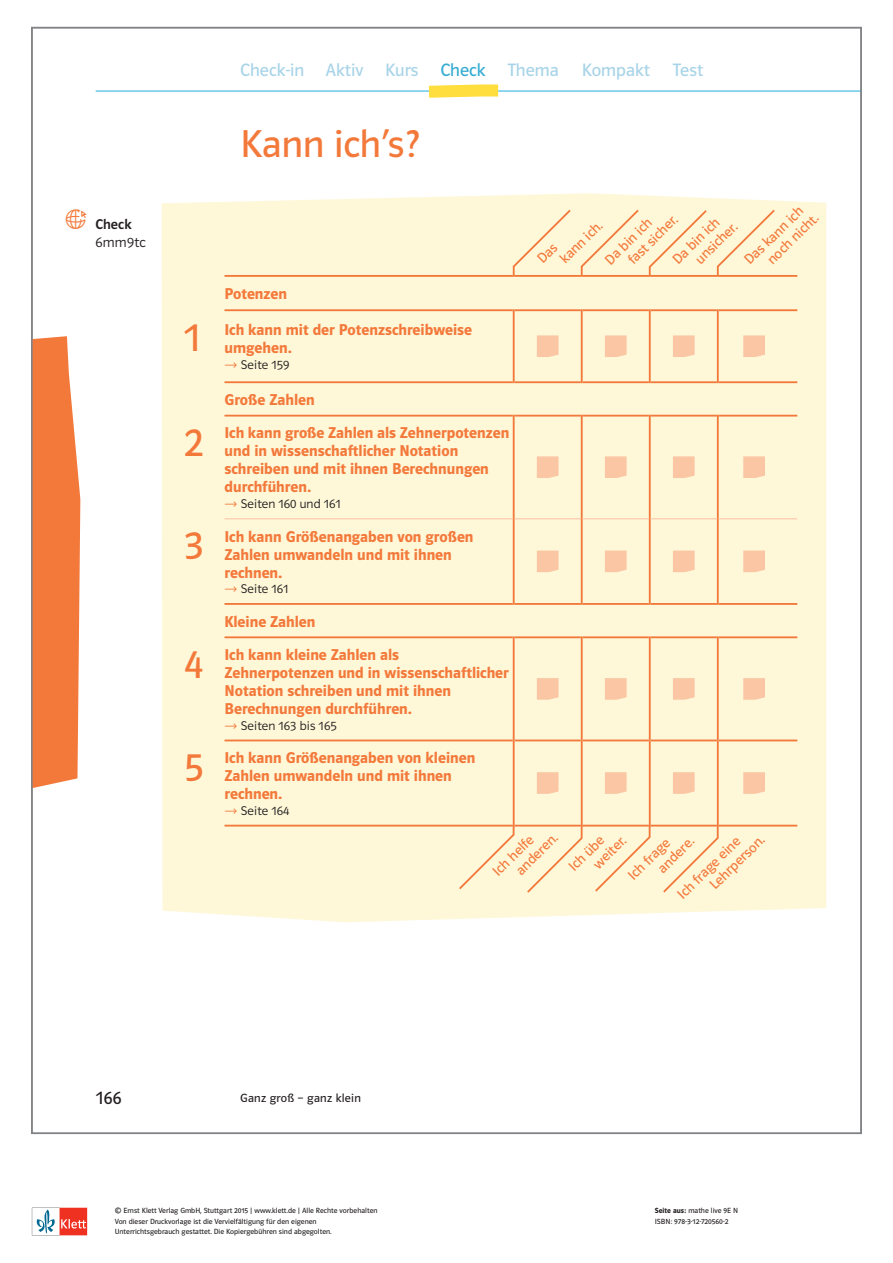
<style>
.page{position:relative;width:893px;height:1263px;background:#fff}
.page>*{position:absolute;margin:0;border:0;box-sizing:border-box;transform-origin:0 0}
.t1{font:39px "Polo MA11 K Buch";color:#f3793b}
.t2{font:18px "Polo MA11 K Buch";color:#a8d4e8}
.t3{font:18px "Polo MA11 K Buch";color:#231f20}
.t4{font:15.75px/18px "Polo MA11 K Hfett";color:#f3793b}
.t5{font:14.25px/15.6px "Polo MA11 K Buch";color:#f3793b}
.t6{font:14.25px "Polo ST11 K Leicht";letter-spacing:.025em;color:#231f20}
.t7{font:14.25px "Polo ST11 K Krftg";letter-spacing:.01em;color:#231f20}
.t8{font:12.75px "Polo ST11 K Leicht";letter-spacing:.01em;color:#231f20}
.t9{font:12px "Polo MA11 K Buch";letter-spacing:.02em;color:#231f20}
.t10{font:7.5px/10.1px "Polo ST11 K Buch";color:#231f20}
.s1{color:#36acd2}
.s2{font-family:"Polo ST11 K Hfett"}
</style>
<div class="page">
<svg style="left:32px;top:1208px;width:55px;height:27px"></svg>
<div style="left:162px;top:193px;width:664px;height:729px;background:#fef8d9"></div>
<hr style="left:515px;top:518px;width:66px;height:1px;background:#fcceb1">
<hr style="left:225px;top:275px;width:289px;height:2px;background:#f3793b">
<hr style="left:514px;top:275px;width:68px;height:2px;background:#f3793b">
<hr style="left:582px;top:275px;width:68px;height:2px;background:#f3793b">
<hr style="left:650px;top:275px;width:68px;height:2px;background:#f3793b">
<hr style="left:718px;top:275px;width:79px;height:2px;background:#f3793b">
<hr style="left:225px;top:309px;width:288px;height:2px;background:#f3793b">
<hr style="left:513px;top:309px;width:2px;height:74px;background:#f3793b">
<hr style="left:515px;top:309px;width:66px;height:2px;background:#f3793b">
<hr style="left:581px;top:309px;width:2px;height:74px;background:#f3793b">
<hr style="left:583px;top:309px;width:66px;height:2px;background:#f3793b">
<hr style="left:649px;top:309px;width:2px;height:74px;background:#f3793b">
<hr style="left:651px;top:309px;width:66px;height:2px;background:#f3793b">
<hr style="left:717px;top:309px;width:2px;height:74px;background:#f3793b">
<hr style="left:719px;top:309px;width:78px;height:2px;background:#f3793b">
<hr style="left:225px;top:381px;width:288px;height:2px;background:#f3793b">
<hr style="left:225px;top:603px;width:288px;height:2px;background:#f3793b">
<hr style="left:225px;top:739px;width:288px;height:2px;background:#f3793b">
<hr style="left:515px;top:381px;width:66px;height:2px;background:#f3793b">
<hr style="left:515px;top:603px;width:66px;height:2px;background:#f3793b">
<hr style="left:515px;top:739px;width:66px;height:2px;background:#f3793b">
<hr style="left:583px;top:381px;width:66px;height:2px;background:#f3793b">
<hr style="left:651px;top:381px;width:66px;height:2px;background:#f3793b">
<hr style="left:583px;top:603px;width:66px;height:2px;background:#f3793b">
<hr style="left:651px;top:603px;width:66px;height:2px;background:#f3793b">
<hr style="left:583px;top:739px;width:66px;height:2px;background:#f3793b">
<hr style="left:651px;top:739px;width:66px;height:2px;background:#f3793b">
<hr style="left:719px;top:381px;width:78px;height:2px;background:#f3793b">
<hr style="left:719px;top:603px;width:78px;height:2px;background:#f3793b">
<hr style="left:719px;top:739px;width:78px;height:2px;background:#f3793b">
<hr style="left:225px;top:415px;width:288px;height:2px;background:#f3793b">
<hr style="left:225px;top:636px;width:288px;height:2px;background:#f3793b">
<hr style="left:513px;top:415px;width:2px;height:104px;background:#f3793b">
<hr style="left:513px;top:636px;width:2px;height:104px;background:#f3793b">
<hr style="left:515px;top:415px;width:66px;height:2px;background:#f3793b">
<hr style="left:515px;top:636px;width:66px;height:2px;background:#f3793b">
<hr style="left:581px;top:415px;width:2px;height:104px;background:#f3793b">
<hr style="left:581px;top:636px;width:2px;height:104px;background:#f3793b">
<hr style="left:583px;top:415px;width:66px;height:2px;background:#f3793b">
<hr style="left:583px;top:636px;width:66px;height:2px;background:#f3793b">
<hr style="left:649px;top:415px;width:2px;height:104px;background:#f3793b">
<hr style="left:649px;top:636px;width:2px;height:104px;background:#f3793b">
<hr style="left:651px;top:415px;width:66px;height:2px;background:#f3793b">
<hr style="left:651px;top:636px;width:66px;height:2px;background:#f3793b">
<hr style="left:717px;top:415px;width:2px;height:104px;background:#f3793b">
<hr style="left:717px;top:636px;width:2px;height:104px;background:#f3793b">
<hr style="left:719px;top:415px;width:78px;height:2px;background:#f3793b">
<hr style="left:719px;top:636px;width:78px;height:2px;background:#f3793b">
<hr style="left:225px;top:518px;width:288px;height:1px;background:#fcceb1">
<hr style="left:513px;top:519px;width:2px;height:86px;background:#f3793b">
<hr style="left:581px;top:519px;width:2px;height:86px;background:#f3793b">
<hr style="left:583px;top:518px;width:66px;height:1px;background:#fcceb1">
<hr style="left:649px;top:519px;width:2px;height:86px;background:#f3793b">
<hr style="left:651px;top:518px;width:66px;height:1px;background:#fcceb1">
<hr style="left:717px;top:519px;width:2px;height:86px;background:#f3793b">
<hr style="left:719px;top:518px;width:78px;height:1px;background:#fcceb1">
<hr style="left:513px;top:740px;width:2px;height:86px;background:#f3793b">
<hr style="left:581px;top:740px;width:2px;height:86px;background:#f3793b">
<hr style="left:649px;top:740px;width:2px;height:86px;background:#f3793b">
<hr style="left:717px;top:740px;width:2px;height:86px;background:#f3793b">
<hr style="left:225px;top:825px;width:288px;height:1px;background:#f3793b">
<hr style="left:515px;top:825px;width:66px;height:1px;background:#f3793b">
<hr style="left:583px;top:825px;width:66px;height:1px;background:#f3793b">
<hr style="left:651px;top:825px;width:66px;height:1px;background:#f3793b">
<hr style="left:719px;top:825px;width:78px;height:1px;background:#f3793b">
<svg style="left:537px;top:335px;width:21px;height:22px"></svg>
<svg style="left:605px;top:335px;width:22px;height:22px"></svg>
<svg style="left:673px;top:335px;width:22px;height:22px"></svg>
<svg style="left:743px;top:335px;width:22px;height:22px"></svg>
<svg style="left:537px;top:456px;width:21px;height:22px"></svg>
<svg style="left:605px;top:456px;width:22px;height:22px"></svg>
<svg style="left:673px;top:456px;width:22px;height:22px"></svg>
<svg style="left:743px;top:456px;width:22px;height:22px"></svg>
<svg style="left:537px;top:550px;width:21px;height:22px"></svg>
<svg style="left:605px;top:550px;width:22px;height:22px"></svg>
<svg style="left:673px;top:550px;width:22px;height:22px"></svg>
<svg style="left:743px;top:550px;width:22px;height:22px"></svg>
<svg style="left:537px;top:678px;width:21px;height:22px"></svg>
<svg style="left:605px;top:678px;width:22px;height:22px"></svg>
<svg style="left:673px;top:678px;width:22px;height:22px"></svg>
<svg style="left:743px;top:678px;width:22px;height:22px"></svg>
<svg style="left:537px;top:772px;width:21px;height:22px"></svg>
<svg style="left:605px;top:772px;width:22px;height:22px"></svg>
<svg style="left:673px;top:772px;width:22px;height:22px"></svg>
<svg style="left:743px;top:772px;width:22px;height:22px"></svg>
<svg style="left:580px;top:208px;width:61px;height:69px"></svg>
<svg style="left:648px;top:208px;width:61px;height:70px"></svg>
<svg style="left:716px;top:208px;width:61px;height:69px"></svg>
<svg style="left:512px;top:208px;width:61px;height:69px"></svg>
<svg style="left:661px;top:824px;width:59px;height:70px"></svg>
<svg style="left:593px;top:824px;width:58px;height:69px"></svg>
<svg style="left:525px;top:824px;width:58px;height:71px"></svg>
<svg style="left:457px;top:824px;width:58px;height:67px"></svg>
<svg style="left:34px;top:336px;width:46px;height:452px"></svg>
<svg style="left:95px;top:84px;width:764px;height:14px"></svg>
<svg style="left:225px;top:363px;width:12px;height:5px"></svg>
<svg style="left:225px;top:502px;width:12px;height:5px"></svg>
<svg style="left:225px;top:587px;width:12px;height:5px"></svg>
<svg style="left:225px;top:723px;width:12px;height:6px"></svg>
<svg style="left:225px;top:808px;width:12px;height:6px"></svg>
<p class="t2" style="left:240px;top:61px;width:320px">Check-in Aktiv Kurs <span class="s1">Check</span> Thema</p>
<p class="t2" style="left:582px;top:61px;width:70px">Kompakt</p>
<p class="t2" style="left:673px;top:61px;width:32px">Test</p>
<p class="t7" style="left:95px;top:217px;width:38px">Check</p>
<p class="t6" style="left:95px;top:235px;width:52px">6mm9tc</p>
<h1 class="t1" style="left:240px;top:123px;width:181px">Kann ich’s?</h1>
<p class="t4" style="left:225px;top:285px;width:64px">Potenzen</p>
<h1 class="t1" style="left:184px;top:317px;width:18px">1</h1>
<p class="t4" style="left:225px;top:321px;width:249px">Ich kann mit der Potenzschreibweise umgehen.</p>
<p class="t8" style="left:241px;top:358px;width:50px">Seite 159</p>
<p class="t4" style="left:225px;top:391px;width:92px">Große Zahlen</p>
<h1 class="t1" style="left:184px;top:422px;width:21px">2</h1>
<p class="t4" style="left:225px;top:424px;width:286px">Ich kann große Zahlen als Zehnerpotenzen und in wissenschaftlicher Notation schreiben und mit ihnen Berechnungen durchführen.</p>
<p class="t8" style="left:241px;top:497px;width:102px">Seiten 160 und 161</p>
<h1 class="t1" style="left:184px;top:525px;width:21px">3</h1>
<p class="t4" style="left:225px;top:527px;width:251px">Ich kann Größenangaben von großen<br>Zahlen umwandeln und mit ihnen rechnen.</p>
<p class="t8" style="left:241px;top:582px;width:49px">Seite 161</p>
<p class="t4" style="left:225px;top:612px;width:93px">Kleine Zahlen</p>
<h1 class="t1" style="left:184px;top:644px;width:21px">4</h1>
<p class="t4" style="left:225px;top:646px;width:286px">Ich kann kleine Zahlen als<br>Zehnerpotenzen und in wissenschaftlicher<br>Notation schreiben und mit ihnen<br>Berechnungen durchführen.</p>
<p class="t8" style="left:241px;top:719px;width:97px">Seiten 163 bis 165</p>
<h1 class="t1" style="left:184px;top:747px;width:21px">5</h1>
<p class="t4" style="left:225px;top:749px;width:252px">Ich kann Größenangaben von kleinen<br>Zahlen umwandeln und mit ihnen rechnen.</p>
<p class="t8" style="left:241px;top:804px;width:50px">Seite 164</p>
<p class="t5" style="left:681px;top:244px;width:54px;text-indent:-17px;rotate:-44deg">Da bin ich unsicher.</p>
<p class="t5" style="left:753px;top:245px;width:67px;text-indent:-17px;rotate:-44deg">Das kann ich noch nicht.</p>
<p class="t5" style="left:546px;top:244px;width:55px;text-indent:-17px;rotate:-44deg">Das<br>kann ich.</p>
<p class="t5" style="left:614px;top:245px;width:65px;text-indent:-17px;rotate:-44deg">Da bin ich fast sicher.</p>
<p class="t5" style="left:502px;top:856px;width:54px;text-indent:-17px;rotate:-44deg">Ich helfe anderen.</p>
<p class="t5" style="left:579px;top:849px;width:41px;text-indent:-19px;rotate:-44deg">Ich übe weiter.</p>
<p class="t5" style="left:644px;top:853px;width:46px;text-indent:-27px;rotate:-44deg">Ich frage andere.</p>
<p class="t5" style="left:696px;top:870px;width:72px;text-indent:-30px;rotate:-44deg">Ich frage eine<br>Lehrperson.</p>
<p class="t3" style="left:96px;top:1088px;width:27px">166</p>
<p class="t9" style="left:240px;top:1092px;width:122px">Ganz groß – ganz klein</p>
<p class="t10" style="left:115px;top:1206px;width:264px">© Ernst Klett Verlag GmbH, Stuttgart 2015 | www.klett.de | Alle Rechte vorbehalten<br>Von dieser Druckvorlage ist die Vervielfältigung für den eigenen<br>Unterrichtsgebrauch gestattet. Die Kopiergebühren sind abgegolten.</p>
<p class="t10" style="left:655px;top:1206px;width:85px"><span class="s2">Seite aus:</span> mathe live 9E N<br>ISBN: 978-3-12-720560-2</p>
</div>
